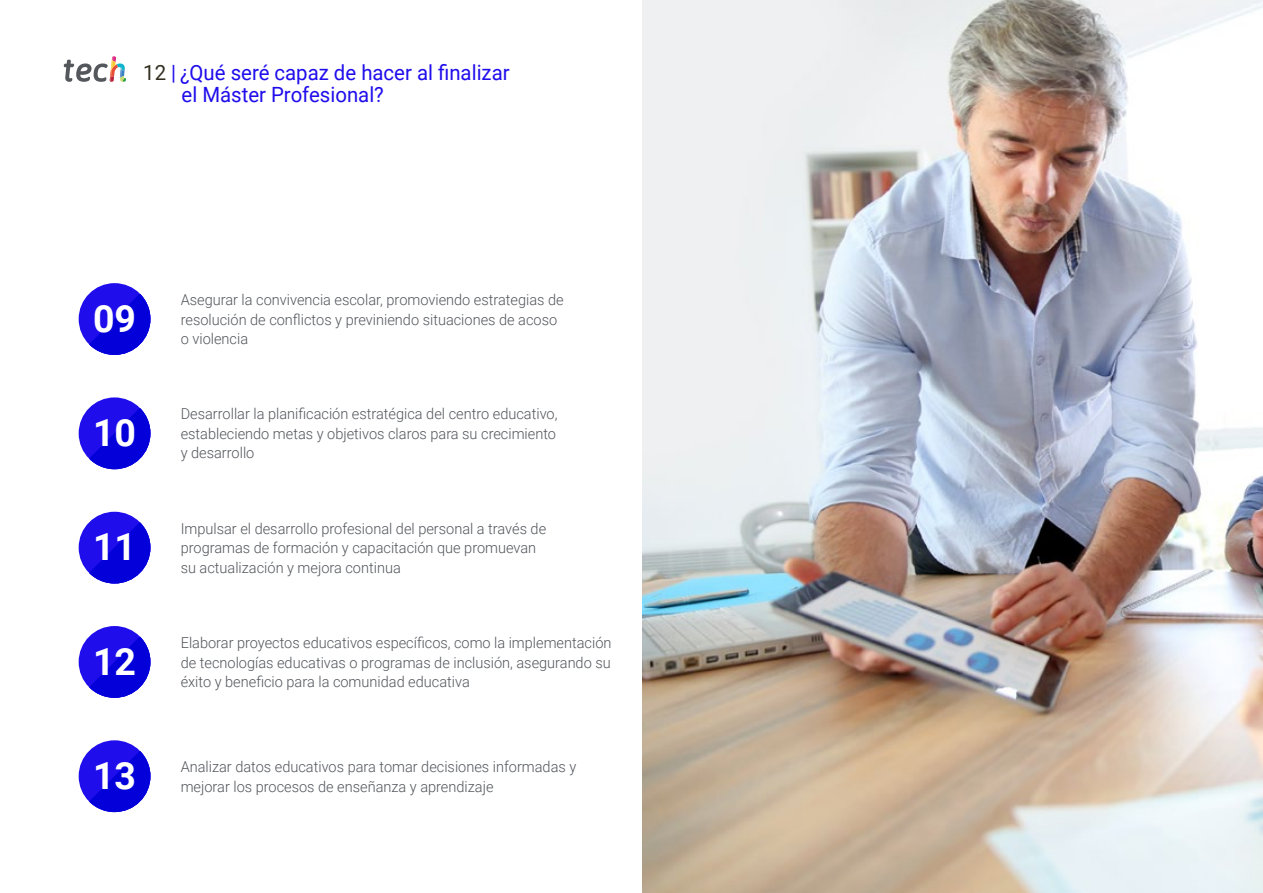
<style>
.page{position:relative;width:1263px;height:893px;background:#fff}
.page>*{position:absolute;margin:0;border:0;box-sizing:border-box;transform-origin:0 0}
.t1{font:700 37.5px "Roboto";color:#fff}
.t2{font:21px/22.5px "Roboto";color:#1f0dec}
.t3{font:300 15px/19.5px "Roboto";color:#52555b}
.s1{color:#312e20}
</style>
<div class="page">
<svg style="left:64px;top:56px;width:62px;height:26px"></svg>
<div style="left:79px;top:512px;width:71px;height:71px;background:#1f0dec;border-radius:50%"></div>
<svg style="left:89px;top:522px;width:61px;height:61px"></svg>
<div style="left:79px;top:740px;width:71px;height:72px;background:#1f0dec;border-radius:50%"></div>
<svg style="left:89px;top:751px;width:61px;height:61px"></svg>
<div style="left:79px;top:626px;width:71px;height:72px;background:#1f0dec;border-radius:50%"></div>
<svg style="left:89px;top:636px;width:61px;height:62px"></svg>
<div style="left:79px;top:397px;width:71px;height:72px;background:#1f0dec;border-radius:50%"></div>
<svg style="left:89px;top:408px;width:61px;height:61px"></svg>
<div style="left:79px;top:283px;width:71px;height:72px;background:#1f0dec;border-radius:50%"></div>
<svg style="left:89px;top:294px;width:61px;height:61px"></svg>
<img style="left:642px;top:0;width:621px;height:893px">
<h2 class="t2" style="left:182px;top:60px;width:330px;text-indent:-38px"><span class="s1">12</span> | ¿Qué seré capaz de hacer al finalizar el Máster Profesional?</h2>
<h1 class="t1" style="left:93px;top:292px;width:45px">09</h1>
<h1 class="t1" style="left:93px;top:406px;width:45px">10</h1>
<p class="t3" style="left:181px;top:289px;width:385px">Asegurar la convivencia escolar, promoviendo estrategias de resolución de conflictos y previniendo situaciones de acoso o violencia</p>
<p class="t3" style="left:181px;top:404px;width:378px;text-align:justify">Desarrollar la planificación estratégica del centro educativo, estableciendo metas y objetivos claros para su crecimiento y desarrollo</p>
<h1 class="t1" style="left:93px;top:521px;width:45px">11</h1>
<p class="t3" style="left:181px;top:518px;width:367px">Impulsar el desarrollo profesional del personal a través de programas de formación y capacitación que promuevan su actualización y mejora continua</p>
<h1 class="t1" style="left:93px;top:635px;width:45px">12</h1>
<p class="t3" style="left:181px;top:632px;width:432px;text-align:justify">Elaborar proyectos educativos específicos, como la implementación de tecnologías educativas o programas de inclusión, asegurando su éxito y beneficio para la comunidad educativa</p>
<h1 class="t1" style="left:93px;top:749px;width:45px">13</h1>
<p class="t3" style="left:181px;top:756px;width:397px">Analizar datos educativos para tomar decisiones informadas y mejorar los procesos de enseñanza y aprendizaje</p>
</div>
